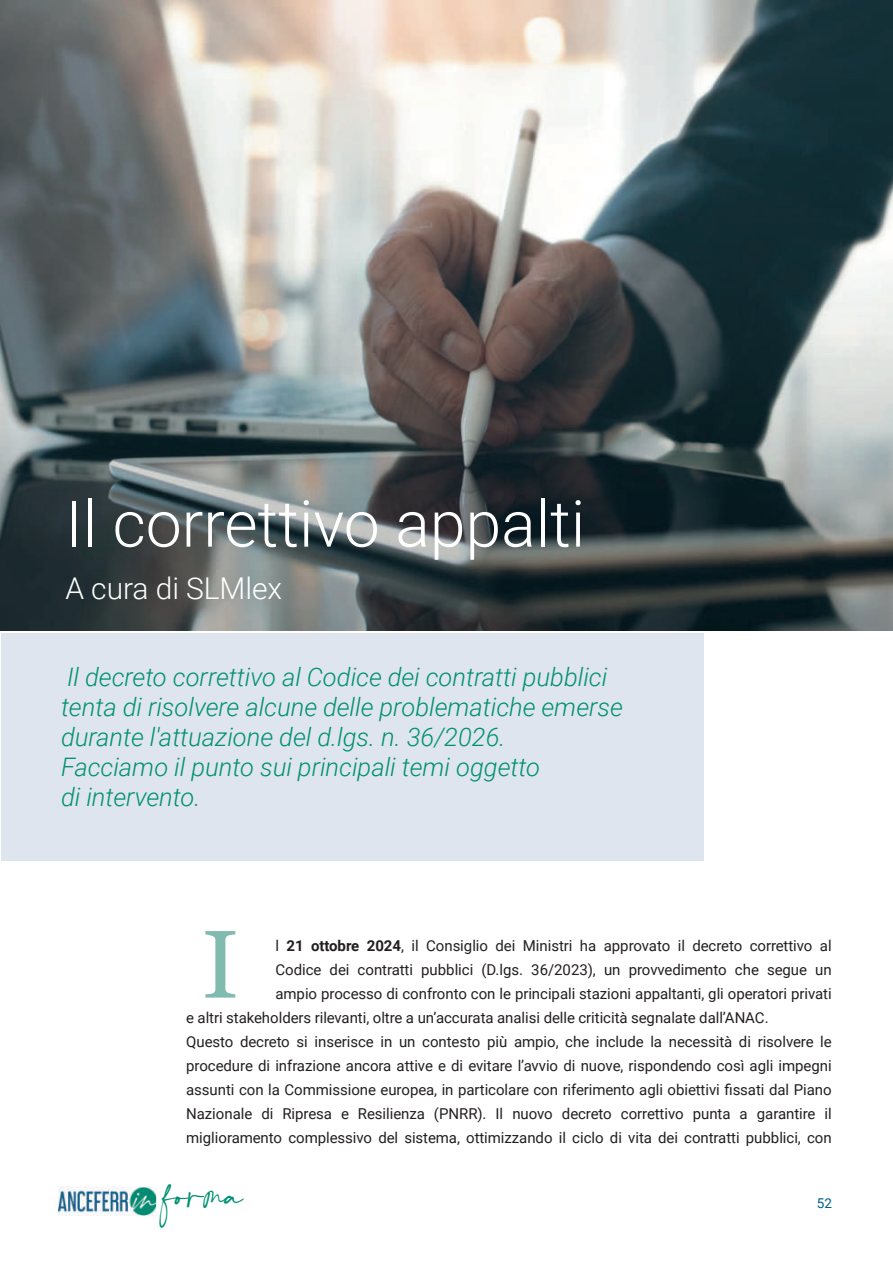
<style>
.page{position:relative;width:893px;height:1263px;background:#fff}
.page>*{position:absolute;margin:0;border:0;box-sizing:border-box;transform-origin:0 0}
.t1{font:96px "Georgia";color:#81baae}
.t2{font:300 64.5px "Roboto";color:#fff}
.t3{font:46.5px "Charlotte";color:#009173}
.t4{font:300 30px "Roboto";color:#fff}
.t5{font:italic 300 25.5px/30px "Roboto";letter-spacing:-.005em;color:#009173}
.t6{font:15px "Roboto";letter-spacing:-.005em;color:#231f20}
.t7{font:13.5px "Roboto";color:#015c8d}
.s1{font-weight:700}
</style>
<div class="page">
<img style="left:0;top:0;width:893px;height:631px">
<div style="left:1px;top:633px;width:703px;height:227px;background:#dfe5ee"></div>
<img style="left:58px;top:1186px;width:98px;height:30px">
<h2 class="t2" style="left:65px;top:487px;width:521px">Il correttivo appalti</h2>
<h3 class="t4" style="left:65px;top:571px;width:218px">A cura di SLMlex</h3>
<h3 class="t5" style="left:61px;top:662px;width:563px">Il decreto correttivo al Codice dei contratti pubblici tenta di risolvere alcune delle problematiche emerse durante l'attuazione del d.lgs. n. 36/2026.<br>Facciamo il punto sui principali temi oggetto<br>di intervento.</h3>
<h1 class="t1" style="left:202px;top:910px;width:39px">I</h1>
<p class="t6" style="left:275px;top:937px;width:558px">l <span class="s1">21 ottobre 2024</span>, il Consiglio dei Ministri ha approvato il decreto correttivo al</p>
<p class="t6" style="left:275px;top:961px;width:558px">Codice dei contratti pubblici (D.lgs. 36/2023), un provvedimento che segue un</p>
<p class="t6" style="left:275px;top:985px;width:558px">ampio processo di confronto con le principali stazioni appaltanti, gli operatori privati</p>
<p class="t6" style="left:186px;top:1009px;width:584px">e altri stakeholders rilevanti, oltre a un’accurata analisi delle criticità segnalate dall’ANAC.</p>
<p class="t6" style="left:186px;top:1033px;width:647px">Questo decreto si inserisce in un contesto più ampio, che include la necessità di risolvere le</p>
<p class="t6" style="left:186px;top:1057px;width:647px">procedure di infrazione ancora attive e di evitare l’avvio di nuove, rispondendo così agli impegni</p>
<p class="t6" style="left:186px;top:1081px;width:647px">assunti con la Commissione europea, in particolare con riferimento agli obiettivi fissati dal Piano</p>
<p class="t6" style="left:186px;top:1105px;width:647px">Nazionale di Ripresa e Resilienza (PNRR). Il nuovo decreto correttivo punta a garantire il</p>
<p class="t6" style="left:186px;top:1129px;width:647px">miglioramento complessivo del sistema, ottimizzando il ciclo di vita dei contratti pubblici, con</p>
<h3 class="t3" style="left:163px;top:1168px;width:82px">forma</h3>
<p class="t7" style="left:817px;top:1196px;width:17px">52</p>
</div>
